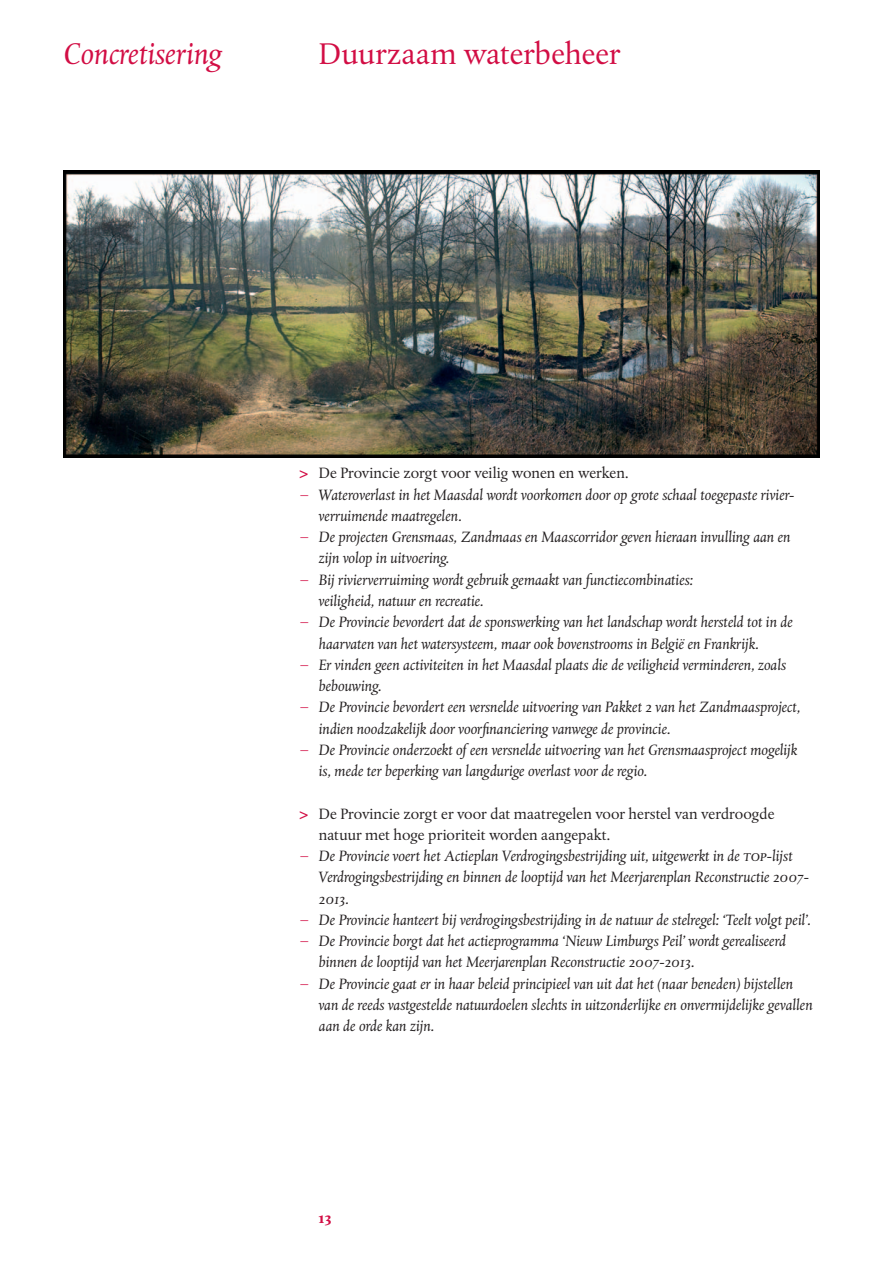
<style>
.page{position:relative;width:893px;height:1263px;background:#fff}
.page>*{position:absolute;margin:0;border:0;box-sizing:border-box;transform-origin:0 0}
.t1{font:31.5px "DTL Albertina ST";color:#d20d44}
.t2{font:italic 31.5px "DTL Albertina ST";color:#d20d44}
.t3{font:italic 15.75px/21.3px "DTL Albertina ST";color:#231f20}
.t4{font:15.75px/21.3px "DTL Albertina ST";color:#231f20}
.t5{font:700 15.75px "DTL Albertina ST";color:#d20d44}
.s1{font-weight:700;color:#d20d44}
.s2{color:#d20d44}
.s3{font-family:"DTL Albertina T Caps"}
</style>
<div class="page">
<img style="left:64px;top:170px;width:755px;height:287px">
<h1 class="t2" style="left:64px;top:40px;width:160px">Concretisering</h1>
<h1 class="t1" style="left:319px;top:39px;width:303px">Duurzaam waterbeheer</h1>
<p class="t4" style="left:299px;top:464px;width:330px"><span class="s1">&gt;</span> De Provincie zorgt voor veilig wonen en werken.</p>
<p class="t3" style="left:319px;top:486px;width:477px;text-indent:-19px"><span class="s2">–</span> Wateroverlast in het Maasdal wordt voorkomen door op grote schaal toegepaste rivier&shy;verruimende maatregelen.</p>
<p class="t3" style="left:319px;top:528px;width:473px;text-indent:-19px"><span class="s2">–</span> De projecten Grensmaas, Zandmaas en Maascorridor geven hieraan invulling aan en zijn volop in uitvoering.</p>
<p class="t3" style="left:319px;top:571px;width:376px;text-indent:-19px"><span class="s2">–</span> Bij rivierverruiming wordt gebruik gemaakt van functiecombinaties: veiligheid, natuur en recreatie.</p>
<p class="t3" style="left:319px;top:613px;width:475px;text-indent:-19px"><span class="s2">–</span> De Provincie bevordert dat de sponswerking van het landschap wordt hersteld tot in de haarvaten van het watersysteem, maar ook bovenstrooms in België en Frankrijk.</p>
<p class="t3" style="left:319px;top:656px;width:468px;text-indent:-19px"><span class="s2">–</span> Er vinden geen activiteiten in het Maasdal plaats die de veiligheid verminderen, zoals bebouwing.</p>
<p class="t3" style="left:319px;top:698px;width:483px;text-indent:-19px"><span class="s2">–</span> De Provincie bevordert een versnelde uitvoering van Pakket 2 van het Zandmaasproject, indien noodzakelijk door voorfinanciering vanwege de provincie.</p>
<p class="t3" style="left:319px;top:741px;width:480px;text-indent:-19px"><span class="s2">–</span> De Provincie onderzoekt of een versnelde uitvoering van het Grensmaasproject mogelijk is, mede ter beperking van langdurige overlast voor de regio.</p>
<p class="t4" style="left:319px;top:804px;width:457px;text-indent:-19px"><span class="s1">&gt;</span> De Provincie zorgt er voor dat maatregelen voor herstel van verdroogde natuur met hoge prioriteit worden aangepakt.</p>
<p class="t3" style="left:319px;top:847px;width:491px;text-indent:-19px"><span class="s2">–</span> De Provincie voert het Actieplan Verdrogingsbestrijding uit, uitgewerkt in de <span class="s3">top</span>-lijst<br>Verdrogingsbestrijding en binnen de looptijd van het Meerjarenplan Reconstructie 2007-<br>2013.</p>
<p class="t3" style="left:300px;top:911px;width:512px"><span class="s2">–</span> De Provincie hanteert bij verdrogingsbestrijding in de natuur de stelregel: ‘Teelt volgt peil’.</p>
<p class="t3" style="left:319px;top:932px;width:468px;text-indent:-19px"><span class="s2">–</span> De Provincie borgt dat het actieprogramma ‘Nieuw Limburgs Peil’ wordt gerealiseerd binnen de looptijd van het Meerjarenplan Reconstructie 2007-2013.</p>
<p class="t3" style="left:319px;top:974px;width:495px;text-indent:-19px"><span class="s2">–</span> De Provincie gaat er in haar beleid principieel van uit dat het (naar beneden) bijstellen van de reeds vastgestelde natuurdoelen slechts in uitzonderlijke en onvermijdelijke gevallen aan de orde kan zijn.</p>
<p class="t5" style="left:319px;top:1210px;width:14px">13</p>
</div>
